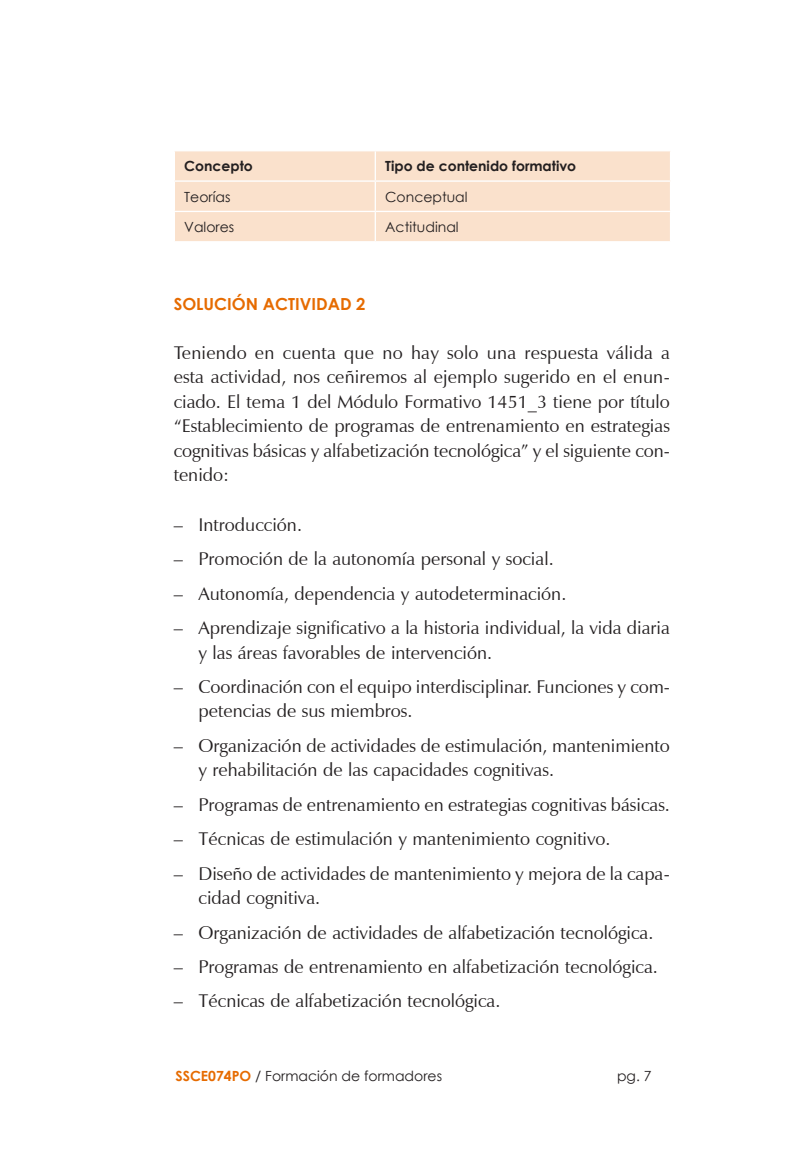
<style>
.page{position:relative;width:794px;height:1166px;background:#fff}
.page>*{position:absolute;margin:0;border:0;box-sizing:border-box;transform-origin:0 0}
.guion_1{font:18.38px/24.5px "Zapf Humanist 601 BT";color:#231f20}
.comun{font:18.38px/24.5px "Zapf Humanist 601 BT";color:#231f20;text-align:justify}
.Actividad{font:700 16.62px "Century Gothic";color:#e66b00}
.TABLA_-_normal{font:14px "Century Gothic";color:#231f20}
.TABLA_-_normal-2{font:700 14px "Century Gothic";color:#231f20}
.s1{font-weight:700;color:#e66b00}
</style>
<div class="page">
<div style="left:175px;top:151px;width:495px;height:90px;background:#fae1cc"></div>
<hr style="left:174px;top:180px;width:201px;height:2px;background:#fff">
<hr style="left:375px;top:180px;width:296px;height:2px;background:#fff">
<hr style="left:174px;top:211px;width:201px;height:1px;background:#fff">
<hr style="left:375px;top:211px;width:296px;height:1px;background:#fff">
<svg style="left:375px;top:151px;width:1px;height:90px"></svg>
<p class="TABLA_-_normal-2" style="left:184px;top:155px;width:70px">Concepto</p>
<p class="TABLA_-_normal-2" style="left:385px;top:155px;width:192px">Tipo de contenido formativo</p>
<p class="TABLA_-_normal" style="left:184px;top:187px;width:48px">Teorías</p>
<p class="TABLA_-_normal" style="left:385px;top:187px;width:84px">Conceptual</p>
<p class="TABLA_-_normal" style="left:184px;top:217px;width:52px">Valores</p>
<p class="TABLA_-_normal" style="left:385px;top:217px;width:75px">Actitudinal</p>
<p class="Actividad" style="left:174px;top:291px;width:193px">SOLUCIÓN ACTIVIDAD 2</p>
<p class="comun" style="left:174px;top:340px;width:498px">Teniendo en cuenta que no hay solo una respuesta válida a esta actividad, nos ceñiremos al ejemplo sugerido en el enun&shy;ciado. El tema 1 del Módulo Formativo 1451_3 tiene por título “Establecimiento de programas de entrenamiento en estrategias cognitivas básicas y alfabetización tecnológica” y el siguiente con&shy;tenido:</p>
<p class="guion_1" style="left:174px;top:512px;width:130px">– Introducción.</p>
<p class="guion_1" style="left:174px;top:546px;width:381px">– Promoción de la autonomía personal y social.</p>
<p class="guion_1" style="left:174px;top:581px;width:394px">– Autonomía, dependencia y autodeterminación.</p>
<p class="guion_1" style="left:198px;top:615px;width:473px;text-indent:-25px">– Aprendizaje significativo a la historia individual, la vida diaria y las áreas favorables de intervención.</p>
<p class="guion_1" style="left:198px;top:674px;width:473px;text-indent:-25px">– Coordinación con el equipo interdisciplinar. Funciones y com&shy;petencias de sus miembros.</p>
<p class="guion_1" style="left:198px;top:733px;width:473px;text-indent:-25px">– Organización de actividades de estimulación, mantenimiento y rehabilitación de las capacidades cognitivas.</p>
<p class="guion_1" style="left:174px;top:792px;width:498px">– Programas de entrenamiento en estrategias cognitivas básicas.</p>
<p class="guion_1" style="left:174px;top:826px;width:438px">– Técnicas de estimulación y mantenimiento cognitivo.</p>
<p class="guion_1" style="left:198px;top:861px;width:473px;text-indent:-25px">– Diseño de actividades de mantenimiento y mejora de la capa&shy;cidad cognitiva.</p>
<p class="guion_1" style="left:174px;top:920px;width:481px">– Organización de actividades de alfabetización tecnológica.</p>
<p class="guion_1" style="left:174px;top:954px;width:486px">– Programas de entrenamiento en alfabetización tecnológica.</p>
<p class="guion_1" style="left:174px;top:989px;width:328px">– Técnicas de alfabetización tecnológica.</p>
<p class="TABLA_-_normal" style="left:175px;top:1066px;width:268px"><span class="s1">SSCE074PO</span> / Formación de formadores</p>
<p class="TABLA_-_normal" style="left:617px;top:1066px;width:36px">pg. 7</p>
</div>
